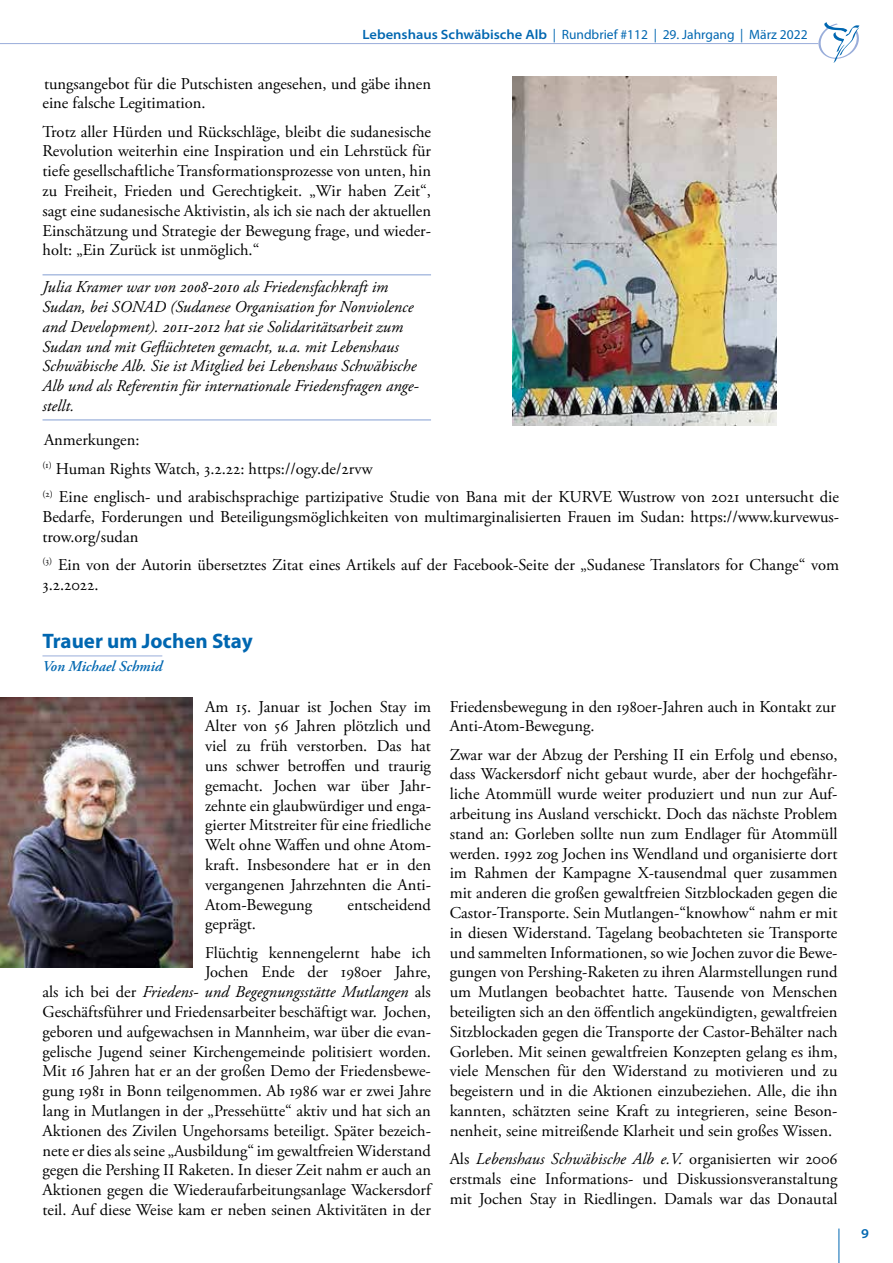
<style>
.page{position:relative;width:893px;height:1263px;background:#fff}
.page>*{position:absolute;margin:0;border:0;box-sizing:border-box;transform-origin:0 0}
.t1{font:700 21px "Myriad Pro";color:#0067b1}
.t2{font:16.5px/19.8px "Adobe Garamond Pro";color:#000}
.t3{font:italic 16.5px/19.8px "Adobe Garamond Pro";color:#000}
.t4{font:italic 600 15px "Adobe Garamond Pro";color:#0067b1}
.t5{font:13.5px "Myriad Pro";color:#0067b1}
.t6{font:600 semi-expanded 13.5px "Myriad Pro";color:#0067b1}
.s1{font-weight:600;font-stretch:semi-expanded}
.s2{font-style:italic}
</style>
<div class="page">
<hr style="left:0;top:43px;width:818px;height:1px;background:#99adda">
<svg style="left:818px;top:22px;width:42px;height:41px"></svg>
<hr style="left:838px;top:1228px;width:1px;height:35px;background:#0067b1">
<hr style="left:42px;top:655px;width:120px;height:1px;background:#99adda">
<hr style="left:43px;top:274px;width:388px;height:1px;background:#839ed2">
<hr style="left:43px;top:420px;width:388px;height:1px;background:#839ed2">
<img style="left:0;top:698px;width:192px;height:269px">
<img style="left:512px;top:77px;width:264px;height:348px">
<p class="t5" style="left:363px;top:27px;width:446px"><span class="s1">Lebenshaus Schwäbische Alb</span> | Rundbrief #112 | 29. Jahrgang | März 2022</p>
<p class="t2" style="left:43px;top:74px;width:390px">tungsangebot für die Putschisten angesehen, und gäbe ihnen eine falsche Legitimation.</p>
<p class="t2" style="left:43px;top:122px;width:390px;text-align:justify">Trotz aller Hürden und Rückschläge, bleibt die sudanesische Revolution weiterhin eine Inspiration und ein Lehrstück für tiefe gesellschaftliche Transformationsprozesse von unten, hin zu Freiheit, Frieden und Gerechtigkeit. „Wir haben Zeit“, sagt eine sudanesische Aktivistin, als ich sie nach der aktuellen Einschätzung und Strategie der Bewegung frage, und wieder&shy;holt: „Ein Zurück ist unmöglich.“</p>
<p class="t3" style="left:43px;top:278px;width:378px">Julia Kramer war von 2008-2010 als Friedensfachkraft im Sudan, bei SONAD (Sudanese Organisation for Nonviolence and Development). 2011-2012 hat sie Solidaritätsarbeit zum Sudan und mit Geflüchteten gemacht, u.a. mit Lebenshaus Schwäbische Alb. Sie ist Mitglied bei Lebenshaus Schwäbische Alb und als Referentin für internationale Friedensfragen ange&shy;stellt.</p>
<p class="t2" style="left:43px;top:427px;width:798px;line-height:28.3px">Anmerkungen:<br><sup>(1)</sup> Human Rights Watch, 3.2.22: https://ogy.de/2rvw<br><sup>(2)</sup> Eine englisch- und arabischsprachige partizipative Studie von Bana mit der KURVE Wustrow von 2021 untersucht die</p>
<p class="t2" style="left:43px;top:507px;width:798px">Bedarfe, Forderungen und Beteiligungsmöglichkeiten von multimarginalisierten Frauen im Sudan: https://www.kurvewus&shy;trow.org/sudan</p>
<p class="t2" style="left:43px;top:555px;width:798px"><sup>(3)</sup> Ein von der Autorin übersetztes Zitat eines Artikels auf der Facebook-Seite der „Sudanese Translators for Change“ vom<br>3.2.2022.</p>
<p class="t1" style="left:42px;top:627px;width:212px">Trauer um Jochen Stay</p>
<p class="t4" style="left:42px;top:657px;width:121px">Von Michael Schmid</p>
<p class="t2" style="left:205px;top:697px;width:227px;text-align:justify">Am 15. Januar ist Jochen Stay im Alter von 56 Jahren plötzlich und viel zu früh verstorben. Das hat uns schwer betroffen und traurig gemacht. Jochen war über Jahr&shy;zehnte ein glaubwürdiger und enga&shy;gierter Mitstreiter für eine friedliche Welt ohne Waffen und ohne Atom&shy;kraft. Insbesondere hat er in den vergangenen Jahrzehnten die Anti-Atom-Bewegung</p>
<p class="t2" style="left:348px;top:895px;width:85px">entscheidend</p>
<p class="t2" style="left:205px;top:910px;width:227px;line-height:28.3px">geprägt.<br>Flüchtig kennengelernt habe ich</p>
<p class="t2" style="left:42px;top:963px;width:390px;text-align:justify;text-indent:163px">Jochen Ende der 1980er Jahre, als ich bei der <span class="s2">Friedens- und Begegnungsstätte Mutlangen</span> als Geschäftsführer und Friedensarbeiter beschäftigt war. Jochen, geboren und aufgewachsen in Mannheim, war über die evan&shy;gelische Jugend seiner Kirchengemeinde politisiert worden.<br>Mit 16 Jahren hat er an der großen Demo der Friedensbewe&shy;gung 1981 in Bonn teilgenommen. Ab 1986 war er zwei Jahre lang in Mutlangen in der „Pressehütte“ aktiv und hat sich an Aktionen des Zivilen Ungehorsams beteiligt. Später bezeich&shy;nete er dies als seine „Ausbildung“ im gewaltfreien Widerstand gegen die Pershing II Raketen. In dieser Zeit nahm er auch an Aktionen gegen die Wiederaufarbeitungsanlage Wackersdorf teil. Auf diese Weise kam er neben seinen Aktivitäten in der</p>
<p class="t2" style="left:450px;top:697px;width:388px">Friedensbewegung in den 1980er-Jahren auch in Kontakt zur<br>Anti-Atom-Bewegung.</p>
<p class="t2" style="left:450px;top:745px;width:389px;text-align:justify">Zwar war der Abzug der Pershing II ein Erfolg und ebenso, dass Wackersdorf nicht gebaut wurde, aber der hochgefähr&shy;liche Atommüll wurde weiter produziert und nun zur Auf&shy;arbeitung ins Ausland verschickt. Doch das nächste Problem stand an: Gorleben sollte nun zum Endlager für Atommüll werden. 1992 zog Jochen ins Wendland und organisierte dort im Rahmen der Kampagne X-tausendmal quer zusammen mit anderen die großen gewaltfreien Sitzblockaden gegen die Castor-Transporte. Sein Mutlangen-“knowhow“ nahm er mit in diesen Widerstand. Tagelang beobachteten sie Transporte und sammelten Informationen, so wie Jochen zuvor die Bewe&shy;gungen von Pershing-Raketen zu ihren Alarmstellungen rund um Mutlangen beobachtet hatte. Tausende von Menschen beteiligten sich an den öffentlich angekündigten, gewaltfreien Sitzblockaden gegen die Transporte der Castor-Behälter nach Gorleben. Mit seinen gewaltfreien Konzepten gelang es ihm, viele Menschen für den Widerstand zu motivieren und zu begeistern und in die Aktionen einzubeziehen. Alle, die ihn kannten, schätzten seine Kraft zu integrieren, seine Beson&shy;nenheit, seine mitreißende Klarheit und sein großes Wissen.</p>
<p class="t2" style="left:450px;top:1149px;width:389px;text-align:justify">Als <span class="s2">Lebenshaus Schwäbische Alb e.V.</span> organisierten wir 2006 erstmals eine Informations- und Diskussionsveranstaltung mit Jochen Stay in Riedlingen. Damals war das Donautal</p>
<p class="t6" style="left:861px;top:1225px;width:9px">9</p>
</div>
